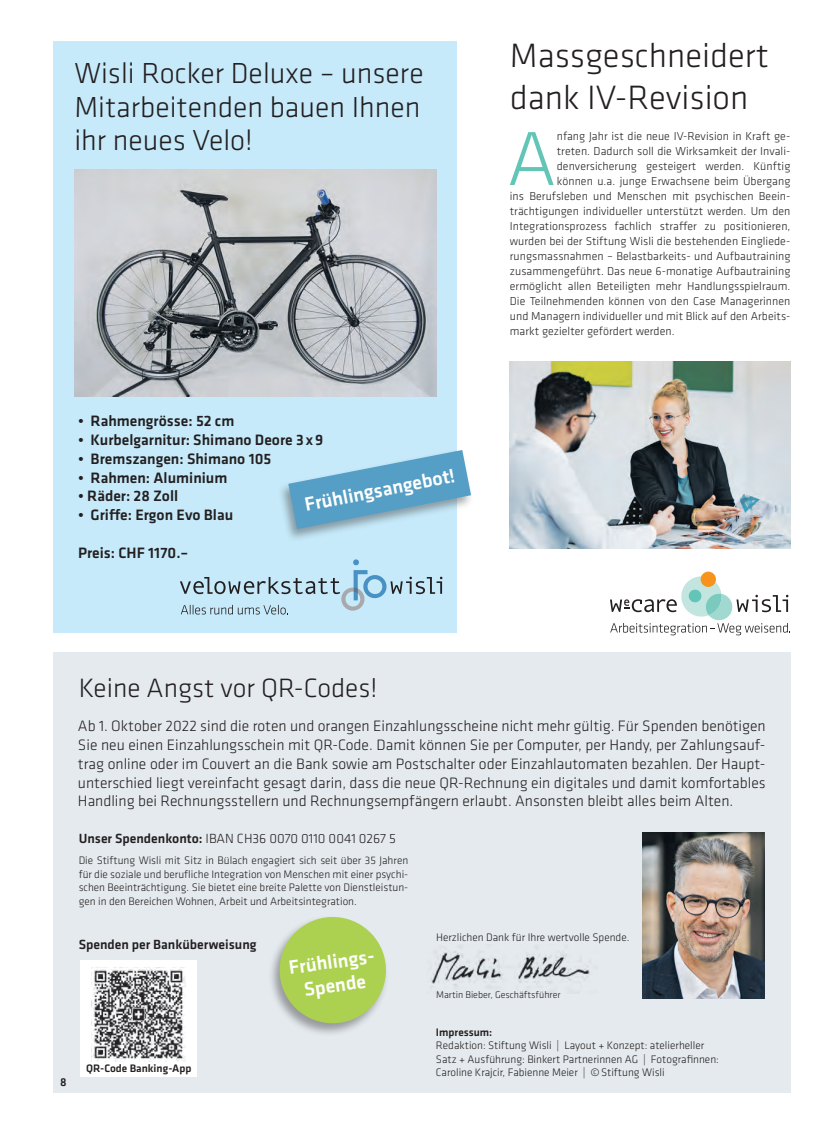
<style>
.page{position:relative;width:833px;height:1134px;background:#fff}
.page>*{position:absolute;margin:0;border:0;box-sizing:border-box;transform-origin:0 0}
.t1{font:300 79.5px "Klavika";color:#62c5b6}
.t2{font:300 35px/42px "Klavika";color:#231f20}
.t3{font:300 30px/33.8px "Klavika";color:#231f20;text-align:justify}
.t4{font:300 27.5px "Klavika";color:#231f20}
.t5{font:500 20px/23.8px "Klavika";color:#fff;text-align:center}
.t6{font:300 15.62px/18.8px "Klavika";color:#231f20;text-align:justify}
.t7{font:500 15.62px "Klavika";color:#231f20}
.t8{font:300 13.75px "Klavika";color:#231f20}
.t9{font:500 13.75px "Klavika";color:#231f20}
.t10{font:300 11.88px "Klavika";letter-spacing:.005em;color:#231f20}
.t11{font:500 11.88px "Klavika";color:#231f20}
.t12{font:300 11.25px/13.5px "Klavika";color:#231f20;text-align:justify}
.t13{font:500 11.25px "Klavika";color:#231f20}
.t14{font:300 10px "Klavika";color:#231f20}
.s1{font-weight:500}
</style>
<div class="page">
<div style="left:53px;top:653px;width:737px;height:440px;background:#e4eaee"></div>
<div style="left:80px;top:960px;width:117px;height:117px;background:#fff"></div>
<img style="left:91px;top:967px;width:94px;height:95px">
<img style="left:430px;top:951px;width:160px;height:35px">
<div style="left:53px;top:41px;width:404px;height:591px;background:#c6eafa"></div>
<svg style="left:180px;top:559px;width:262px;height:55px"></svg>
<img style="left:74px;top:170px;width:362px;height:226px">
<img style="left:510px;top:361px;width:280px;height:188px">
<div style="left:277px;top:448px;width:197px;height:94px;background:#231f20;opacity:.4"></div>
<svg style="left:288px;top:450px;width:183px;height:79px"></svg>
<svg style="left:610px;top:576px;width:180px;height:59px"></svg>
<div style="left:700px;top:572px;width:16px;height:15px;background:#f7931d;border-radius:50%"></div>
<div style="left:688px;top:589px;width:13px;height:13px;background:#63c5b7;border-radius:50%"></div>
<div style="left:268px;top:915px;width:121px;height:122px;background:#231f20;opacity:.4"></div>
<svg style="left:276px;top:915px;width:113px;height:112px"></svg>
<img style="left:642px;top:833px;width:122px;height:166px">
<h3 class="t3" style="left:74px;top:56px;width:351px">Wisli Rocker Deluxe – unsere Mitarbeitenden bauen Ihnen ihr neues Velo!</h3>
<h3 class="t7" style="left:78px;top:411px;width:158px">• Rahmengrösse: 52 cm</h3>
<h3 class="t7" style="left:78px;top:429px;width:246px">• Kurbelgarnitur: Shimano Deore 3 x9</h3>
<h3 class="t7" style="left:78px;top:448px;width:195px">• Bremszangen: Shimano 105</h3>
<h3 class="t7" style="left:78px;top:467px;width:151px">• Rahmen: Aluminium</h3>
<h3 class="t7" style="left:78px;top:486px;width:102px">• Räder: 28 Zoll</h3>
<h3 class="t7" style="left:78px;top:504px;width:157px">• Griffe: Ergon Evo Blau</h3>
<h3 class="t7" style="left:78px;top:542px;width:112px">Preis: CHF 1170.–</h3>
<h3 class="t5" style="left:302px;top:492px;width:154px;rotate:-11deg">Frühlingsangebot!</h3>
<h2 class="t2" style="left:510px;top:34px;width:260px">Massgeschneidert dank IV-Revision</h2>
<h1 class="t1" style="left:507px;top:111px;width:51px">A</h1>
<p class="t10" style="left:557px;top:129px;width:235px">nfang Jahr ist die neue IV-Revision in Kraft ge-</p>
<p class="t10" style="left:557px;top:144px;width:235px">treten. Dadurch soll die Wirksamkeit der Invali-</p>
<p class="t10" style="left:557px;top:159px;width:235px">denversicherung gesteigert werden. Künftig</p>
<p class="t10" style="left:557px;top:174px;width:235px">können u.a. junge Erwachsene beim Übergang</p>
<p class="t10" style="left:510px;top:189px;width:282px">ins Berufsleben und Menschen mit psychischen Beein-</p>
<p class="t10" style="left:510px;top:204px;width:282px">trächtigungen individueller unterstützt werden. Um den</p>
<p class="t10" style="left:510px;top:219px;width:282px">Integrationsprozess fachlich straffer zu positionieren,</p>
<p class="t10" style="left:510px;top:234px;width:282px">wurden bei der Stiftung Wisli die bestehenden Eingliede-</p>
<p class="t10" style="left:510px;top:249px;width:282px">rungsmassnahmen – Belastbarkeits- und Aufbautraining</p>
<p class="t10" style="left:510px;top:264px;width:282px">zusammengeführt. Das neue 6-monatige Aufbautraining</p>
<p class="t10" style="left:510px;top:279px;width:282px">ermöglicht allen Beteiligten mehr Handlungsspielraum.</p>
<p class="t10" style="left:510px;top:294px;width:282px">Die Teilnehmenden können von den Case Managerinnen</p>
<p class="t10" style="left:510px;top:309px;width:282px">und Managern individueller und mit Blick auf den Arbeits-</p>
<p class="t10" style="left:510px;top:324px;width:166px">markt gezielter gefördert werden.</p>
<p class="t11" style="left:60px;top:1074px;width:8px">8</p>
<h3 class="t4" style="left:79px;top:672px;width:300px">Keine Angst vor QR-Codes!</h3>
<p class="t6" style="left:78px;top:717px;width:689px">Ab 1. Oktober 2022 sind die roten und orangen Einzahlungsscheine nicht mehr gültig. Für Spenden benötigen Sie neu einen Einzahlungsschein mit QR-Code. Damit können Sie per Computer, per Handy, per Zahlungsauf&shy;trag online oder im Couvert an die Bank sowie am Postschalter oder Einzahlautomaten bezahlen. Der Haupt&shy;unterschied liegt vereinfacht gesagt darin, dass die neue QR-Rechnung ein digitales und damit komfortables Handling bei Rechnungsstellern und Rechnungsempfängern erlaubt. Ansonsten bleibt alles beim Alten.</p>
<p class="t8" style="left:79px;top:830px;width:319px"><span class="s1">Unser Spendenkonto:</span> IBAN CH36 0070 0110 0041 0267 5</p>
<p class="t12" style="left:79px;top:853px;width:331px">Die Stiftung Wisli mit Sitz in Bülach engagiert sich seit über 35 Jahren für die soziale und berufliche Integration von Menschen mit einer psychi&shy;schen Beeinträchtigung. Sie bietet eine breite Palette von Dienstleistun&shy;gen in den Bereichen Wohnen, Arbeit und Arbeitsintegration.</p>
<p class="t9" style="left:79px;top:935px;width:179px">Spenden per Banküberweisung</p>
<p class="t13" style="left:86px;top:1060px;width:107px">QR-Code Banking-App</p>
<h3 class="t5" style="left:287px;top:955px;width:91px;rotate:-8deg">Frühlings-<br>Spende</h3>
<p class="t12" style="left:436px;top:931px;width:195px">Herzlichen Dank für Ihre wertvolle Spende.</p>
<p class="t14" style="left:436px;top:989px;width:126px">Martin Bieber, Geschäftsführer</p>
<p class="t13" style="left:436px;top:1024px;width:58px">Impressum:</p>
<p class="t12" style="left:436px;top:1038px;width:284px;text-align:left">Redaktion: Stiftung Wisli | Layout + Konzept: atelierheller<br>Satz + Ausführung: Binkert Partnerinnen AG | Fotografinnen:<br>Caroline Krajcir, Fabienne Meier | ©Stiftung Wisli</p>
</div>
